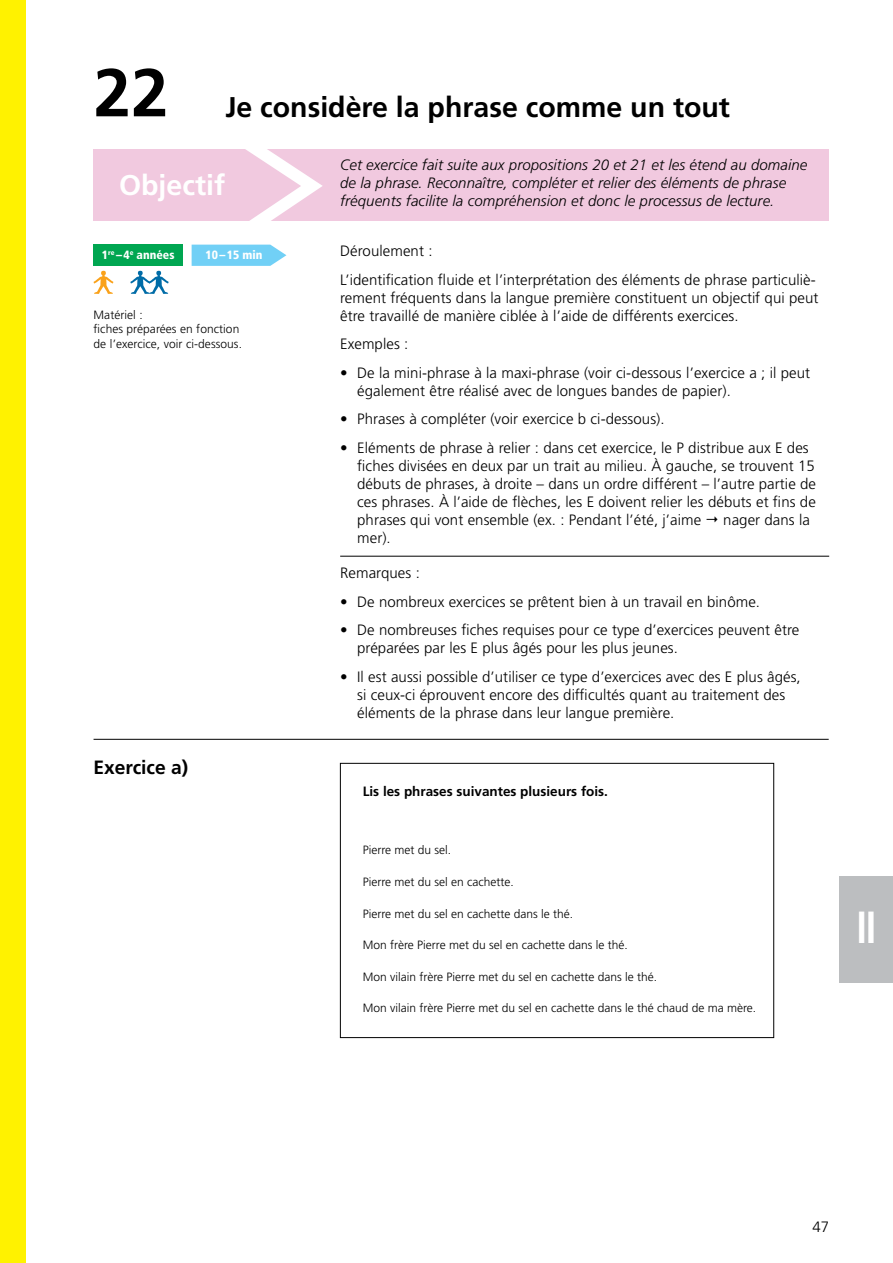
<style>
.page{position:relative;width:893px;height:1263px;background:#fff}
.page>*{position:absolute;margin:0;border:0;box-sizing:border-box;transform-origin:0 0}
.t1{font:700 67.5px "Frutiger";color:#000}
.t2{font:700 condensed 45px "Frutiger";color:#fff;scale:.9 1}
.t3{font:700 28.5px "Frutiger";color:#000}
.t4{font:700 28.5px "Frutiger";color:#fff}
.t5{font:700 19.2px "Frutiger LT Pro";color:#000}
.t6{font:300 15px/18px "Frutiger LT Pro";letter-spacing:.005em;color:#000}
.t7{font:300 15px/18px "Frutiger";letter-spacing:.005em;color:#000}
.t8{font:italic 300 15px/18px "Frutiger";letter-spacing:.005em;color:#000}
.t9{font:700 13.5px "Frutiger";color:#000}
.t10{font:300 12px "Frutiger";color:#000}
.t11{font:300 12px/14.4px "Frutiger LT Pro";letter-spacing:.005em;color:#000}
.t12{font:900 condensed 12px "Frutiger";color:#fff}
</style>
<div class="page">
<div style="left:94px;top:149px;width:735px;height:71px;background:#f1c9df"></div>
<div style="left:840px;top:876px;width:53px;height:106px;background:#bcbec0"></div>
<hr style="left:340px;top:556px;width:489px;height:1px;background:#000">
<svg style="left:93px;top:271px;width:21px;height:23px"></svg>
<svg style="left:130px;top:271px;width:39px;height:23px"></svg>
<div style="left:340px;top:763px;width:434px;height:275px;border:1px solid #000"></div>
<hr style="left:94px;top:739px;width:735px;height:1px;background:#000">
<svg style="left:192px;top:149px;width:142px;height:117px"></svg>
<div style="left:94px;top:245px;width:89px;height:21px;background:#00a651"></div>
<div style="left:0;top:0;width:26px;height:1263px;background:#fff200"></div>
<h1 class="t1" style="left:94px;top:53px;width:77px">22</h1>
<h3 class="t3" style="left:225px;top:91px;width:506px">Je considère la phrase comme un tout</h3>
<h3 class="t4" style="left:119px;top:168px;width:108px">Objectif</h3>
<p class="t12" style="left:102px;top:248px;width:74px">1<sup>re</sup> –4<sup>e</sup> années</p>
<p class="t12" style="left:205px;top:248px;width:59px">10–15 min</p>
<p class="t11" style="left:94px;top:308px;width:150px">Matériel :<br>fiches préparées en fonction de l’exercice, voir ci-dessous.</p>
<p class="t5" style="left:94px;top:756px;width:96px">Exercice a)</p>
<p class="t8" style="left:340px;top:156px;width:469px">Cet exercice fait suite aux propositions 20 et 21 et les étend au domaine de la phrase. Reconnaître, compléter et relier des éléments de phrase fréquents facilite la compréhension et donc le processus de lecture.</p>
<p class="t6" style="left:340px;top:236px;width:477px;line-height:28.7px">Déroulement :<br>L’identification fluide et l’interprétation des éléments de phrase particuliè-</p>
<p class="t6" style="left:340px;top:288px;width:480px">rement fréquents dans la langue première constituent un objectif qui peut être travaillé de manière ciblée à l’aide de différents exercices.</p>
<p class="t6" style="left:340px;top:335px;width:70px">Exemples :</p>
<p class="t6" style="left:357px;top:364px;width:454px;text-indent:-17px">• De la mini-phrase à la maxi-phrase (voir ci-dessous l’exercice a ; il peut également être réalisé avec de longues bandes de papier).</p>
<p class="t6" style="left:340px;top:410px;width:326px">• Phrases à compléter (voir exercice b ci-dessous).</p>
<p class="t7" style="left:357px;top:439px;width:460px;text-indent:-17px">• Eléments de phrase à relier : dans cet exercice, le P distribue aux E des fiches divisées en deux par un trait au milieu. À gauche, se trouvent 15 débuts de phrases, à droite – dans un ordre différent – l’autre partie de ces phrases. À l’aide de flèches, les E doivent relier les débuts et fins de phrases qui vont ensemble (ex. : Pendant l’été, j’aime</p>
<p class="t7" style="left:723px;top:511px;width:88px">nager dans la</p>
<p class="t7" style="left:357px;top:529px;width:35px">mer).</p>
<p class="t6" style="left:340px;top:564px;width:81px">Remarques :</p>
<p class="t6" style="left:340px;top:593px;width:421px">• De nombreux exercices se prêtent bien à un travail en binôme.</p>
<p class="t6" style="left:357px;top:621px;width:444px;text-indent:-17px">• De nombreuses fiches requises pour ce type d’exercices peuvent être préparées par les E plus âgés pour les plus jeunes.</p>
<p class="t6" style="left:357px;top:668px;width:445px;text-indent:-17px">• Il est aussi possible d’utiliser ce type d’exercices avec des E plus âgés, si ceux-ci éprouvent encore des difficultés quant au traitement des éléments de la phrase dans leur langue première.</p>
<p class="t9" style="left:363px;top:783px;width:247px">Lis les phrases suivantes plusieurs fois.</p>
<p class="t10" style="left:363px;top:843px;width:90px">Pierre met du sel.</p>
<p class="t10" style="left:363px;top:875px;width:153px">Pierre met du sel en cachette.</p>
<p class="t10" style="left:363px;top:907px;width:212px">Pierre met du sel en cachette dans le thé.</p>
<p class="t10" style="left:363px;top:938px;width:266px">Mon frère Pierre met du sel en cachette dans le thé.</p>
<p class="t10" style="left:363px;top:970px;width:296px">Mon vilain frère Pierre met du sel en cachette dans le thé.</p>
<p class="t10" style="left:363px;top:1001px;width:395px">Mon vilain frère Pierre met du sel en cachette dans le thé chaud de ma mère.</p>
<h2 class="t2" style="left:856px;top:900px;width:24px">II</h2>
<p class="t7" style="left:812px;top:1218px;width:18px">47</p>
</div>
